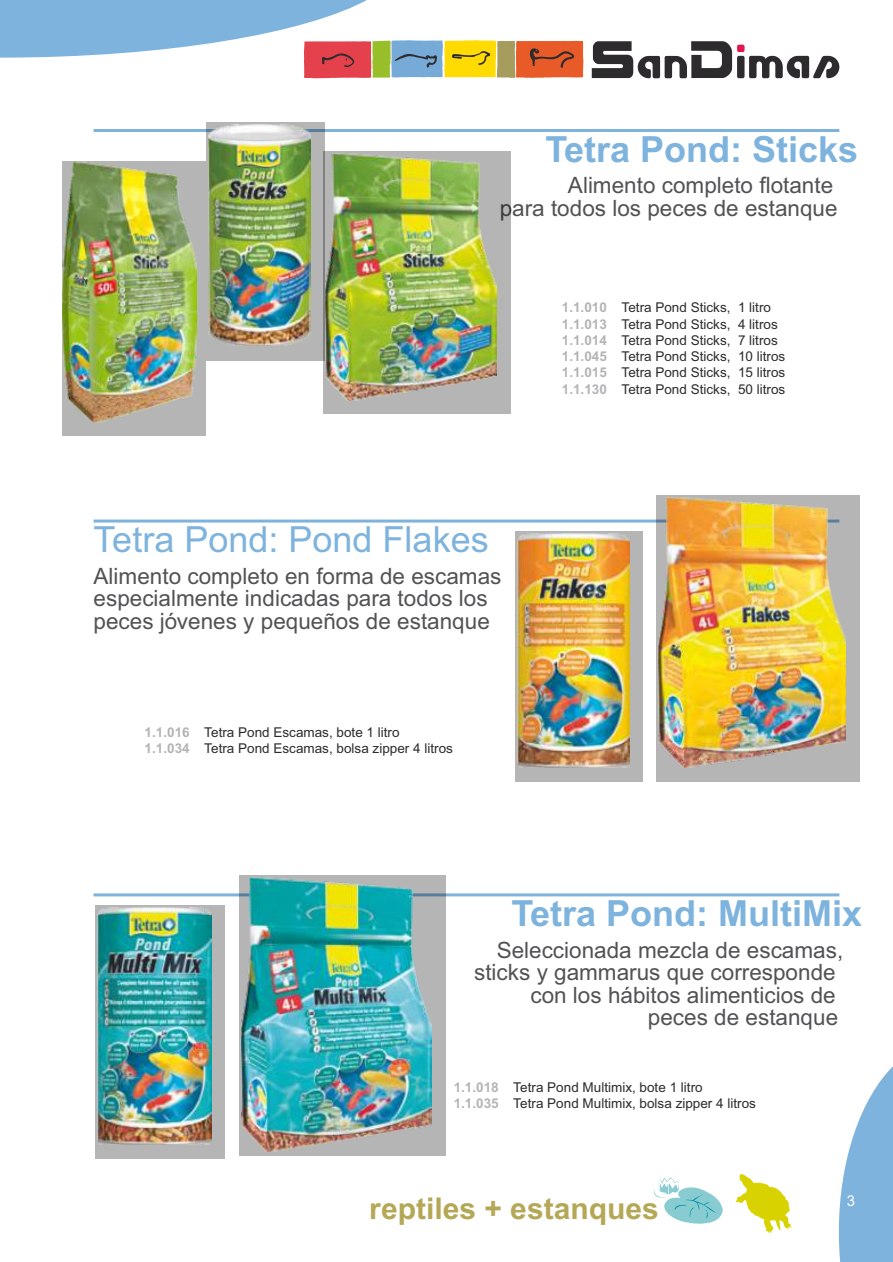
<style>
.page{position:relative;width:893px;height:1262px;background:#fff}
.page>*{position:absolute;margin:0;border:0;box-sizing:border-box;transform-origin:0 0}
.t1{font:700 36px "Arial";color:#7db3dd}
.t2{font:36px "Arial";color:#7db3dd}
.t3{font:700 30px "Arial";color:#b4a857}
.t4{font:22.5px/22.5px "Arial";color:#525254}
.t5{font:15px "Arial";color:#fefefe}
.t6{font:13.5px/16.2px "Arial";color:#2d2b2d}
.s1{font-weight:700;color:#b2b4b5}
</style>
<div class="page">
<hr style="left:94px;top:519px;width:745px;height:3px;background:#7db3dd">
<div style="left:656px;top:495px;width:204px;height:286px;background:#b5b5b5"></div>
<img style="left:658px;top:497px;width:188px;height:271px">
<div style="left:515px;top:531px;width:128px;height:250px;background:#b5b5b5"></div>
<img style="left:517px;top:533px;width:112px;height:234px">
<hr style="left:94px;top:893px;width:745px;height:3px;background:#7db3dd">
<div style="left:239px;top:875px;width:207px;height:280px;background:#b5b5b5"></div>
<img style="left:242px;top:877px;width:190px;height:274px">
<div style="left:95px;top:905px;width:130px;height:253px;background:#b5b5b5"></div>
<img style="left:97px;top:907px;width:114px;height:237px">
<svg style="left:838px;top:1066px;width:55px;height:196px"></svg>
<svg style="left:735px;top:1174px;width:56px;height:59px"></svg>
<svg style="left:654px;top:1177px;width:69px;height:47px"></svg>
<hr style="left:94px;top:129px;width:745px;height:3px;background:#7db3dd">
<div style="left:323px;top:152px;width:188px;height:262px;background:#b5b5b5"></div>
<img style="left:326px;top:154px;width:171px;height:246px">
<div style="left:63px;top:162px;width:143px;height:274px;background:#b5b5b5"></div>
<img style="left:63px;top:162px;width:133px;height:260px">
<div style="left:206px;top:122px;width:118px;height:238px;background:#b5b5b5"></div>
<img style="left:208px;top:124px;width:102px;height:222px">
<svg style="left:0;top:0;width:583px;height:78px"></svg>
<svg style="left:591px;top:41px;width:248px;height:37px"></svg>
<h1 class="t1" style="left:545px;top:136px;width:314px">Tetra Pond: Sticks</h1>
<h3 class="t4" style="left:499px;top:176px;width:339px;text-align:right">Alimento completo flotante<br>para todos los peces de estanque</h3>
<h1 class="t2" style="left:94px;top:526px;width:396px">Tetra Pond: Pond Flakes</h1>
<h3 class="t4" style="left:94px;top:567px;width:409px">Alimento completo en forma de escamas especialmente indicadas para todos los peces jóvenes y pequeños de estanque</h3>
<p class="t6" style="left:145px;top:725px;width:310px"><span class="s1">1.1.016</span> Tetra Pond Escamas, bote 1 litro<br><span class="s1">1.1.034</span> Tetra Pond Escamas, bolsa zipper 4 litros</p>
<p class="t6" style="left:562px;top:301px;width:225px"><span class="s1">1.1.010</span> Tetra Pond Sticks, 1 litro <span class="s1">1.1.013</span> Tetra Pond Sticks, 4 litros <span class="s1">1.1.014</span> Tetra Pond Sticks, 7 litros <span class="s1">1.1.045</span> Tetra Pond Sticks, 10 litros <span class="s1">1.1.015</span> Tetra Pond Sticks, 15 litros <span class="s1">1.1.130</span> Tetra Pond Sticks, 50 litros</p>
<h1 class="t1" style="left:511px;top:900px;width:352px">Tetra Pond: MultiMix</h1>
<h3 class="t4" style="left:496px;top:940px;width:348px">Seleccionada mezcla de escamas,</h3>
<h3 class="t4" style="left:474px;top:963px;width:363px">sticks y gammarus que corresponde</h3>
<h3 class="t4" style="left:530px;top:985px;width:307px">con los hábitos alimenticios de</h3>
<h3 class="t4" style="left:648px;top:1008px;width:192px">peces de estanque</h3>
<p class="t6" style="left:453px;top:1080px;width:304px"><span class="s1">1.1.018</span> Tetra Pond Multimix, bote 1 litro<br><span class="s1">1.1.035</span> Tetra Pond Multimix, bolsa zipper 4 litros</p>
<h2 class="t3" style="left:369px;top:1197px;width:291px">reptiles + estanques</h2>
<p class="t5" style="left:846px;top:1194px;width:10px">3</p>
</div>
